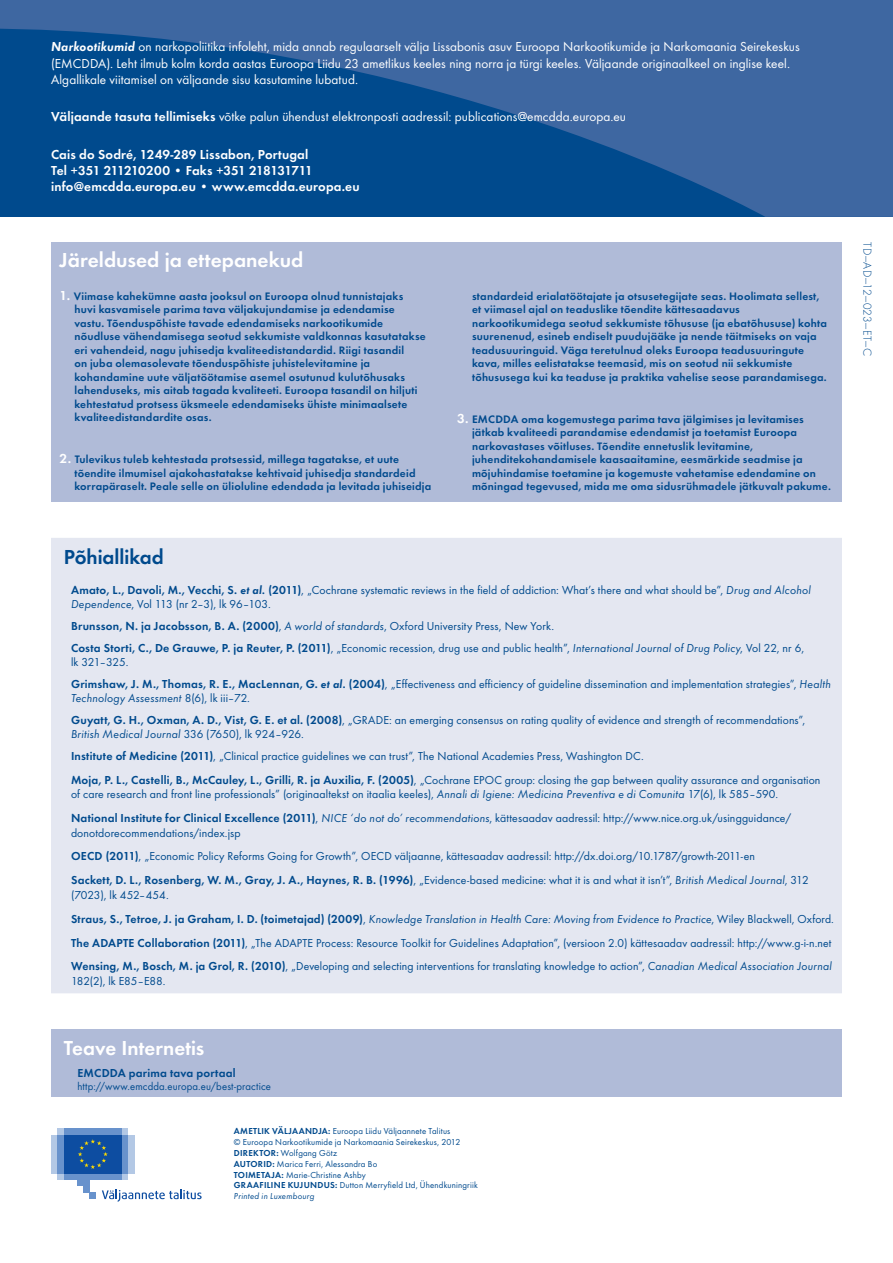
<style>
.page{position:relative;width:893px;height:1263px;background:#fff}
.page>*{position:absolute;margin:0;border:0;box-sizing:border-box;transform-origin:0 0}
.Titre_Box_1{font:21px "Futura Dem";color:#fff}
.Titre_Box_2{font:21px "Futura Dem";color:#004a8d}
.Header_page_4{font:13.5px/16.2px "Futura Boo";letter-spacing:.005em;color:#fff}
.Header_page_4-2{font:13.5px/16.2px "Futura Dem";letter-spacing:.01em;color:#fff}
.Texte_Box_2{font:12px/14.4px "Futura Boo";letter-spacing:.015em;color:#004a8d}
.Texte_Box_2-2{font:12px "Futura Boo Obl";letter-spacing:.015em;color:#004a8d}
.Texte_Box_2-3{font:12px "Futura Dem";letter-spacing:.015em;color:#004a8d}
.Texte_Box_Web_Inform{font:12px "Futura Dem";letter-spacing:.015em;color:#004a8d}
.Texte_page_interieur{font:300 12px "Futura";letter-spacing:.015em;color:#004a8d}
.Texte_box_1{font:11.25px/13.5px "Futura Dem";letter-spacing:.02em;color:#004a8d}
.Texte_Box_Web_Inform-2{font:11.25px "Futura Boo";letter-spacing:.015em;color:#004a8d}
.Texte_Ours{font:9px "Futura Boo";letter-spacing:.02em;color:#004a8d}
.Texte_Ours-2{font:9px "Futura Boo Obl";letter-spacing:.02em;color:#004a8d}
.s1{font-family:"Futura Dem Obl"}
.s2{font-family:"Futura Dem"}
.s3{font-size:13.5px;color:#fff}
.s4{font-family:"Futura Boo Obl"}
.s5{font-family:"Futura Boo"}
</style>
<div class="page">
<svg style="left:0;top:0;width:893px;height:217px;background:#1f5897"></svg>
<div style="left:51px;top:538px;width:791px;height:455px;background:#e4e7f1"></div>
<div style="left:51px;top:1029px;width:791px;height:67px;background:#b0bbd8"></div>
<div style="left:57px;top:1173px;width:71px;height:7px;background:#b3c8e5"></div>
<div style="left:57px;top:1128px;width:71px;height:7px;background:#b3c8e5"></div>
<div style="left:64px;top:1128px;width:58px;height:7px;background:#6892cc"></div>
<div style="left:64px;top:1173px;width:58px;height:7px;background:#6892cc"></div>
<div style="left:122px;top:1135px;width:6px;height:38px;background:#6892cc"></div>
<div style="left:128px;top:1135px;width:7px;height:38px;background:#b3c8e5"></div>
<div style="left:57px;top:1135px;width:7px;height:38px;background:#6892cc"></div>
<div style="left:51px;top:1135px;width:6px;height:38px;background:#b3c8e5"></div>
<div style="left:77px;top:1173px;width:13px;height:13px;background:#6892cc"></div>
<div style="left:83px;top:1173px;width:7px;height:19px;background:#6892cc"></div>
<div style="left:90px;top:1192px;width:6px;height:7px;background:#6892cc"></div>
<div style="left:64px;top:1135px;width:58px;height:38px;background:#0d4da1"></div>
<svg style="left:78px;top:1139px;width:30px;height:30px"></svg>
<svg style="left:102px;top:1190px;width:100px;height:12px"></svg>
<div style="left:51px;top:242px;width:791px;height:260px;background:#b0bbd8"></div>
<p class="Header_page_4" style="left:51px;top:39px;width:750px"><span class="s1">Narkootikumid</span> on narkopoliitika infoleht, mida annab regulaarselt välja Lissabonis asuv Euroopa Narkootikumide ja Narkomaania Seirekeskus (EMCDDA). Leht ilmub kolm korda aastas Euroopa Liidu 23 ametlikus keeles ning norra ja türgi keeles. Väljaande originaalkeel on inglise keel.<br>Algallikale viitamisel on väljaande sisu kasutamine lubatud.</p>
<p class="Header_page_4" style="left:51px;top:109px;width:577px"><span class="s2">Väljaande tasuta tellimiseks</span> võtke palun ühendust elektronposti aadressil: publications@emcdda.europa.eu</p>
<p class="Header_page_4-2" style="left:51px;top:145px;width:310px">Cais do Sodré, 1249-289 Lissabon, Portugal<br>Tel +351 211210200 • Faks +351 218131711 info@emcdda.europa.eu • www.emcdda.europa.eu</p>
<p class="Titre_Box_1" style="left:60px;top:244px;width:245px">Järeldused ja ettepanekud</p>
<p class="Texte_box_1" style="left:74px;top:288px;width:353px;text-indent:-15px"><span class="s3">1.</span> Viimase kahekümne aasta jooksul on Euroopa olnud tunnistajaks huvi kasvamisele parima tava väljakujundamise ja edendamise vastu. Tõenduspõhiste tavade edendamiseks narkootikumide nõudluse vähendamisega seotud sekkumiste valdkonnas kasutatakse eri vahendeid, nagu juhisedja kvaliteedistandardid. Riigi tasandil<br>on juba olemasolevate tõenduspõhiste juhistelevitamine ja kohandamine uute väljatöötamise asemel osutunud kulutõhusaks lahenduseks, mis aitab tagada kvaliteeti. Euroopa tasandil on hiljuti kehtestatud protsess üksmeele edendamiseks ühiste minimaalsete kvaliteedistandardite osas.</p>
<p class="Texte_box_1" style="left:74px;top:452px;width:358px;text-indent:-15px"><span class="s3">2.</span> Tulevikus tuleb kehtestada protsessid, millega tagatakse, et uute tõendite ilmumisel ajakohastatakse kehtivaid juhisedja standardeid korrapäraselt. Peale selle on ülioluline edendada ja levitada juhiseidja</p>
<p class="Texte_box_1" style="left:472px;top:289px;width:357px">standardeid erialatöötajate ja otsusetegijate seas. Hoolimata sellest, et viimasel ajal on teaduslike tõendite kättesaadavus narkootikumidega seotud sekkumiste tõhususe (ja ebatõhususe) kohta suurenenud, esineb endiselt puudujääke ja nende täitmiseks on vaja teadusuuringuid. Väga teretulnud oleks Euroopa teadusuuringute kava, milles eelistatakse teemasid, mis on seotud nii sekkumiste tõhususega kui ka teaduse ja praktika vahelise seose parandamisega.</p>
<p class="Texte_box_1" style="left:472px;top:411px;width:360px;text-indent:-15px"><span class="s3">3.</span> EMCDDA oma kogemustega parima tava jälgimises ja levitamises jätkab kvaliteedi parandamise edendamist ja toetamist Euroopa narkovastases võitluses. Tõendite ennetuslik levitamine, juhenditekohandamisele kaasaaitamine, eesmärkide seadmise ja mõjuhindamise toetamine ja kogemuste vahetamise edendamine on mõningad tegevused, mida me oma sidusrühmadele jätkuvalt pakume.</p>
<p class="Titre_Box_2" style="left:64px;top:542px;width:101px">Põhiallikad</p>
<p class="Texte_Box_2" style="left:71px;top:582px;width:741px"><span class="s2">Amato, L., Davoli, M., Vecchi, S.</span> <span class="s1">et al.</span> <span class="s2">(2011)</span>, „Cochrane systematic reviews in the field of addiction: What’s there and what should be”, <span class="s4">Drug and Alcohol<br>Dependence</span>, Vol 113 (nr 2–3), lk 96–103.</p>
<p class="Texte_Box_2-3" style="left:71px;top:617px;width:485px">Brunsson, N. ja Jacobsson, B. A. (2000)<span class="s5">,</span> <span class="s4">A world of standards</span><span class="s5">, Oxford University Press, New York.</span></p>
<p class="Texte_Box_2" style="left:71px;top:640px;width:735px"><span class="s2">Costa Storti, C., De Grauwe, P. ja Reuter, P. (2011)</span>, „Economic recession, drug use and public health”, <span class="s4">International Journal of Drug Policy</span>, Vol 22, nr 6, lk 321–325.</p>
<p class="Texte_Box_2" style="left:71px;top:676px;width:761px"><span class="s2">Grimshaw, J. M., Thomas, R. E., MacLennan, G.</span> <span class="s1">et al.</span> <span class="s2">(2004)</span>, „Effectiveness and efficiency of guideline dissemination and implementation strategies”, <span class="s4">Health<br>Technology Assessment</span> 8(6), lk iii–72.</p>
<p class="Texte_Box_2" style="left:71px;top:713px;width:735px"><span class="s2">Guyatt, G. H., Oxman, A. D., Vist, G. E. et al. (2008)</span>, „GRADE: an emerging consensus on rating quality of evidence and strength of recommendations”,<br><span class="s4">British Medical Journal</span> 336 (7650), lk 924–926.</p>
<p class="Texte_Box_2" style="left:71px;top:749px;width:574px"><span class="s2">Institute of Medicine (2011)</span>, „Clinical practice guidelines we can trust”, The National Academies Press, Washington DC.</p>
<p class="Texte_Box_2" style="left:71px;top:773px;width:751px"><span class="s2">Moja, P. L., Castelli, B., McCauley, L., Grilli, R. ja Auxilia, F. (2005)</span>, „Cochrane EPOC group: closing the gap between quality assurance and organisation of care research and front line professionals” (originaaltekst on itaalia keeles), <span class="s4">Annali di Igiene: Medicina Preventiva e di Comunita</span> 17(6), lk 585–590.</p>
<p class="Texte_Box_2" style="left:71px;top:811px;width:722px"><span class="s2">National Institute for Clinical Excellence (2011)</span>, <span class="s4">NICE ‘do not do’ recommendations</span>, kättesaadav aadressil: http://www.nice.org.uk/usingguidance/ donotdorecommendations/index.jsp</p>
<p class="Texte_Box_2" style="left:71px;top:849px;width:685px"><span class="s2">OECD (2011)</span>, „Economic Policy Reforms Going for Growth”, OECD väljaanne, kättesaadav aadressil: http://dx.doi.org/10.1787/growth-2011-en</p>
<p class="Texte_Box_2" style="left:71px;top:873px;width:739px"><span class="s2">Sackett, D. L., Rosenberg, W. M., Gray, J. A., Haynes, R. B. (1996)</span>, „Evidence-based medicine: what it is and what it isn’t”, <span class="s4">British Medical Journal</span>, 312 (7023), lk 452–454.</p>
<p class="Texte_Box_2-2" style="left:71px;top:911px;width:764px"><span class="s2">Straus, S., Tetroe, J. ja Graham, I. D. (toimetajad) (2009)</span><span class="s5">,</span> Knowledge Translation in Health Care: Moving from Evidence to Practice<span class="s5">, Wiley Blackwell, Oxford.</span></p>
<p class="Texte_Box_2" style="left:71px;top:935px;width:762px"><span class="s2">The ADAPTE Collaboration (2011)</span>, „The ADAPTE Process: Resource Toolkit for Guidelines Adaptation”, (versioon 2.0) kättesaadav aadressil: http://www.g-i-n.net</p>
<p class="Texte_Box_2" style="left:71px;top:959px;width:762px"><span class="s2">Wensing, M., Bosch, M. ja Grol, R. (2010)</span>, „Developing and selecting interventions for translating knowledge to action”, <span class="s4">Canadian Medical Association Journal<br></span>182(2), lk E85–E88.</p>
<p class="Titre_Box_1" style="left:64px;top:1033px;width:142px">Teave Internetis</p>
<p class="Texte_Box_Web_Inform" style="left:77px;top:1064px;width:160px">EMCDDA parima tava portaal</p>
<p class="Texte_Box_Web_Inform-2" style="left:77px;top:1079px;width:195px">http://www.emcdda.europa.eu/best‑practice</p>
<p class="Texte_Ours" style="left:234px;top:1126px;width:218px"><span class="s2">AMETLIK VÄLJAANDJA:</span> Euroopa Liidu Väljaannete Talitus</p>
<p class="Texte_Ours" style="left:234px;top:1137px;width:228px">© Euroopa Narkootikumide ja Narkomaania Seirekeskus, 2012</p>
<p class="Texte_Ours" style="left:234px;top:1147px;width:105px"><span class="s2">DIREKTOR:</span> Wolfgang Götz</p>
<p class="Texte_Ours" style="left:234px;top:1158px;width:145px"><span class="s2">AUTORID:</span> Marica Ferri, Alessandra Bo</p>
<p class="Texte_Ours" style="left:234px;top:1169px;width:133px"><span class="s2">TOIMETAJA:</span> Marie-Christine Ashby</p>
<p class="Texte_Ours" style="left:234px;top:1180px;width:245px"><span class="s2">GRAAFILINE KUJUNDUS:</span> Dutton Merryfield Ltd, Ühendkuningriik</p>
<p class="Texte_Ours-2" style="left:234px;top:1191px;width:82px">Printed in Luxembourg</p>
<p class="Texte_page_interieur" style="left:874px;top:242px;width:115px;rotate:90deg">TD—AD—12—023—ET—C</p>
</div>
